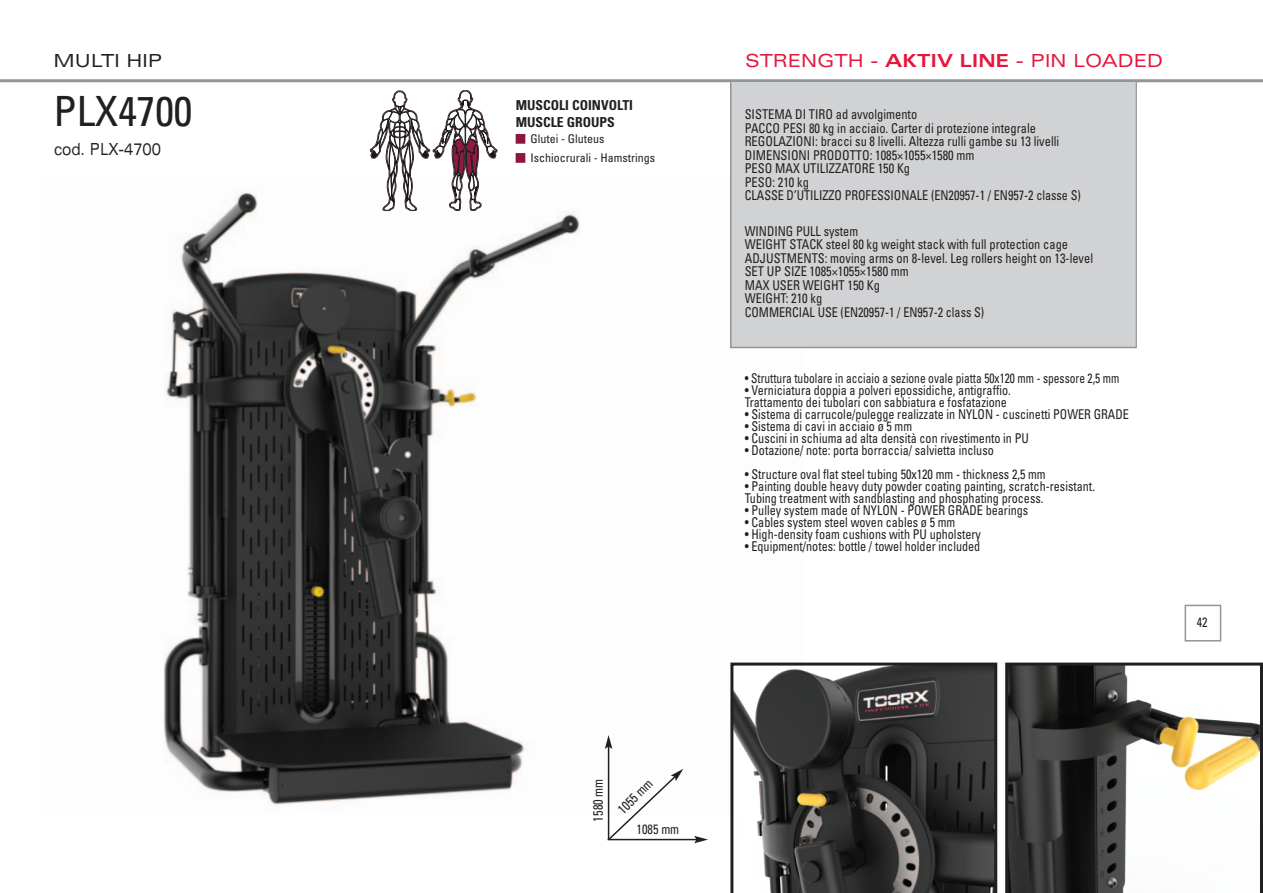
<style>
.page{position:relative;width:1263px;height:893px;background:#fff}
.page>*{position:absolute;margin:0;border:0;box-sizing:border-box;transform-origin:0 0}
.t1{font:condensed 41.7px "Univers LT Std";color:#231f20}
.t2{font:expanded 18px "Univers LT Std";color:#e4183e}
.t3{font:expanded 18px "Univers LT Std";color:#231f20}
.t4{font:expanded 16.65px "Univers LT Std";color:#231f20;scale:.75 1}
.t5{font:700 condensed 13.65px "Univers LT Std";color:#231f20}
.t6{font:condensed 13.5px "Univers LT Std";color:#231f20;scale:.9 1}
.t7{font:condensed 13.5px "Univers LT Std";color:#231f20;scale:.92 1}
.t8{font:condensed 13.5px "Univers LT Std";color:#231f20;scale:.85 1}
.t9{font:condensed 12px "Univers LT Std";color:#231f20}
.s1{font-weight:700}
</style>
<div class="page">
<div style="left:1184px;top:605px;width:37px;height:36px;border:2px solid #939598"></div>
<hr style="left:0;top:79px;width:1263px;height:3px;background:#939598">
<img style="left:163px;top:192px;width:641px;height:614px">
<div style="left:731px;top:82px;width:404px;height:265px;background:#d1d2d4"></div>
<div style="left:730px;top:80px;width:407px;height:268px;border:2px solid #939598"></div>
<svg style="left:607px;top:769px;width:76px;height:72px"></svg>
<hr style="left:608px;top:746px;width:1px;height:94px;background:#231f20">
<svg style="left:605px;top:735px;width:7px;height:14px"></svg>
<hr style="left:608px;top:839px;width:89px;height:1px;background:#231f20">
<svg style="left:694px;top:836px;width:14px;height:7px"></svg>
<svg style="left:1005px;top:663px;width:258px;height:230px"></svg>
<svg style="left:730px;top:663px;width:267px;height:230px;background:#4d4c4b"></svg>
<svg style="left:370px;top:90px;width:128px;height:121px"></svg>
<div style="left:516px;top:134px;width:9px;height:10px;background:#8e1441"></div>
<div style="left:516px;top:153px;width:9px;height:10px;background:#8e1441"></div>
<p class="t3" style="left:54px;top:50px;width:110px">MULTI HIP</p>
<p class="t1" style="left:54px;top:95px;width:140px">PLX4700</p>
<p class="t4" style="left:54px;top:139px;width:144px">cod. PLX-4700</p>
<p class="t5" style="left:516px;top:98px;width:119px">MUSCOLI COINVOLTI</p>
<p class="t5" style="left:516px;top:114px;width:101px">MUSCLE GROUPS</p>
<p class="t9" style="left:530px;top:134px;width:75px">Glutei - Gluteus</p>
<p class="t9" style="left:530px;top:154px;width:126px">Ischiocrurali - Hamstrings</p>
<p class="t7" style="left:593px;top:821px;width:48px;rotate:-90deg">1580 mm</p>
<p class="t7" style="left:617px;top:808px;width:48px;rotate:-45deg">1055 mm</p>
<p class="t7" style="left:636px;top:824px;width:48px">1085 mm</p>
<p class="t2" style="left:745px;top:50px;width:419px">STRENGTH - <span class="s1">AKTIV LINE</span> - PIN LOADED</p>
<p class="t7" style="left:745px;top:110px;width:189px">SISTEMA DI TIRO ad avvolgimento</p>
<p class="t7" style="left:745px;top:123px;width:318px">PACCO PESI 80 kg in acciaio. Carter di protezione integrale</p>
<p class="t7" style="left:745px;top:137px;width:343px">REGOLAZIONI: bracci su 8 livelli. Altezza rulli gambe su 13 livelli</p>
<p class="t7" style="left:745px;top:150px;width:251px">DIMENSIONI PRODOTTO: 1085×1055×1580 mm</p>
<p class="t7" style="left:745px;top:164px;width:181px">PESO MAX UTILIZZATORE 150 Kg</p>
<p class="t7" style="left:745px;top:177px;width:71px">PESO: 210 kg</p>
<p class="t6" style="left:745px;top:191px;width:375px">CLASSE D’UTILIZZO PROFESSIONALE (EN20957-1 / EN957-2 classe S)</p>
<p class="t6" style="left:745px;top:226px;width:127px">WINDING PULL system</p>
<p class="t7" style="left:745px;top:240px;width:353px">WEIGHT STACK steel 80 kg weight stack with full protection cage</p>
<p class="t7" style="left:745px;top:253px;width:380px">ADJUSTMENTS: moving arms on 8-level. Leg rollers height on 13-level</p>
<p class="t7" style="left:745px;top:267px;width:180px">SET UP SIZE 1085×1055×1580 mm</p>
<p class="t7" style="left:745px;top:280px;width:148px">MAX USER WEIGHT 150 Kg</p>
<p class="t7" style="left:745px;top:294px;width:86px">WEIGHT: 210 kg</p>
<p class="t6" style="left:745px;top:307px;width:268px">COMMERCIAL USE (EN20957-1 / EN957-2 class S)</p>
<p class="t8" style="left:745px;top:374px;width:442px">• Struttura tubolare in acciaio a sezione ovale piatta 50x120 mm - spessore 2,5 mm</p>
<p class="t6" style="left:745px;top:386px;width:297px">• Verniciatura doppia a polveri epossidiche, antigraffio.</p>
<p class="t6" style="left:745px;top:398px;width:293px">Trattamento dei tubolari con sabbiatura e fosfatazione</p>
<p class="t6" style="left:745px;top:410px;width:428px">• Sistema di carrucole/pulegge realizzate in NYLON - cuscinetti POWER GRADE</p>
<p class="t6" style="left:745px;top:422px;width:187px">• Sistema di cavi in acciaio ø 5 mm</p>
<p class="t6" style="left:745px;top:434px;width:317px">• Cuscini in schiuma ad alta densità con rivestimento in PU</p>
<p class="t6" style="left:745px;top:446px;width:278px">• Dotazione/ note: porta borraccia/ salvietta incluso</p>
<p class="t6" style="left:745px;top:470px;width:336px">• Structure oval flat steel tubing 50x120 mm - thickness 2,5 mm</p>
<p class="t6" style="left:745px;top:482px;width:391px">• Painting double heavy duty powder coating painting, scratch-resistant.</p>
<p class="t6" style="left:745px;top:494px;width:333px">Tubing treatment with sandblasting and phosphating process.</p>
<p class="t6" style="left:745px;top:506px;width:316px">• Pulley system made of NYLON - POWER GRADE bearings</p>
<p class="t6" style="left:745px;top:518px;width:235px">• Cables system steel woven cables ø 5 mm</p>
<p class="t6" style="left:745px;top:530px;width:264px">• High-density foam cushions with PU upholstery</p>
<p class="t6" style="left:745px;top:542px;width:263px">• Equipment/notes: bottle / towel holder included</p>
<p class="t6" style="left:1197px;top:617px;width:13px">42</p>
</div>
